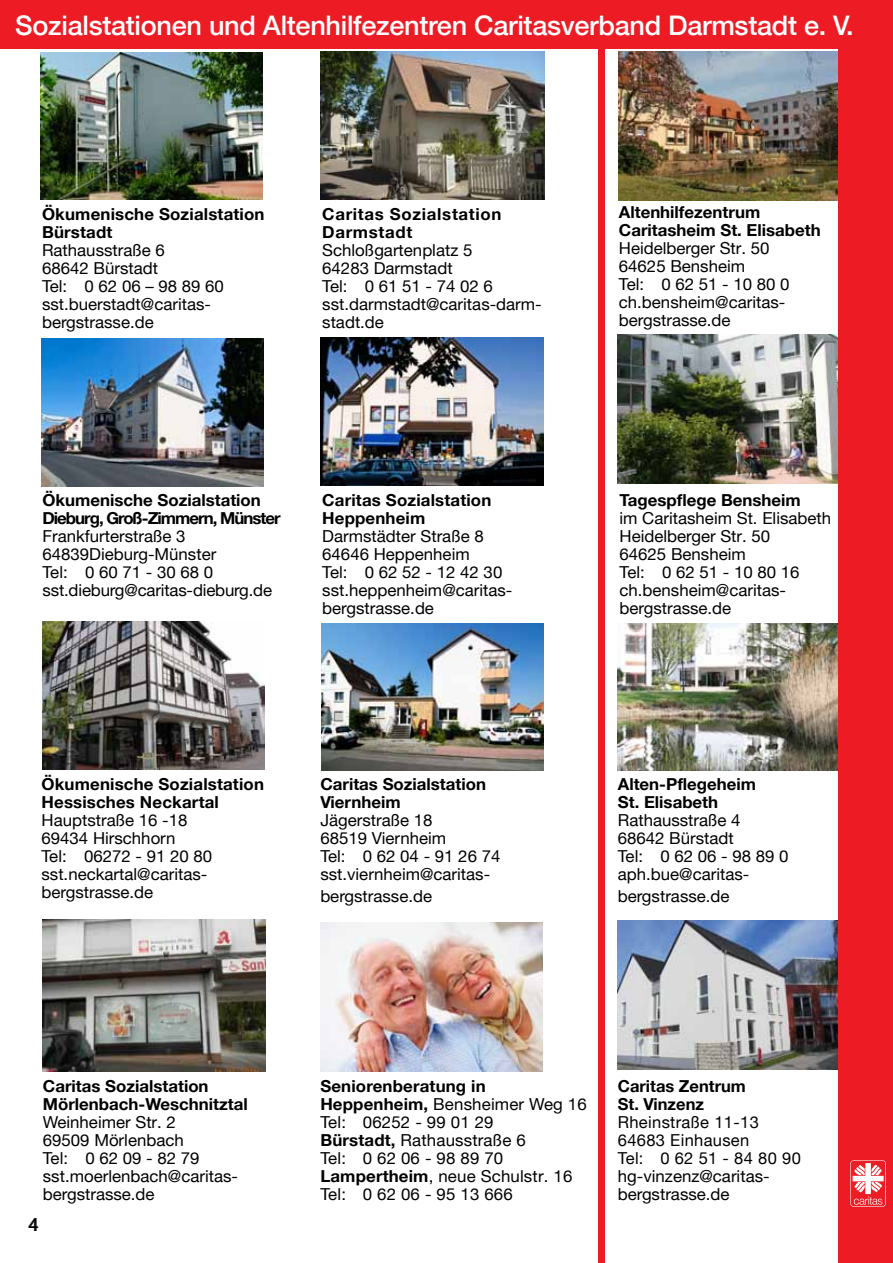
<style>
.page{position:relative;width:893px;height:1263px;background:#fff}
.page>*{position:absolute;margin:0;border:0;box-sizing:border-box;transform-origin:0 0}
.t1{font:500 27px "Helvetica Neue";letter-spacing:-.01em;color:#fff}
.t2{font:18px "Helvetica Neue";color:#000}
.t3{font:16.5px/18px "Helvetica Neue";color:#000}
.t4{font:700 16.5px/18px "Helvetica Neue";color:#000}
.t5{font:16.5px/18px "Helvetica Neue";letter-spacing:.02em;color:#000}
.t6{font:700 16.5px/18px "Helvetica Neue";letter-spacing:.04em;color:#000}
.s1{font-weight:700}
</style>
<div class="page">
<div style="left:598px;top:2px;width:6px;height:1261px;background:#ed1c24"></div>
<div style="left:0;top:0;width:893px;height:48px;background:#ed1c24"></div>
<img style="left:41px;top:52px;width:222px;height:148px">
<img style="left:321px;top:337px;width:222px;height:148px">
<img style="left:42px;top:338px;width:222px;height:148px">
<img style="left:321px;top:52px;width:224px;height:147px">
<img style="left:619px;top:52px;width:220px;height:149px">
<img style="left:618px;top:920px;width:221px;height:149px">
<img style="left:618px;top:623px;width:221px;height:147px">
<img style="left:320px;top:923px;width:222px;height:148px">
<img style="left:321px;top:623px;width:223px;height:148px">
<img style="left:43px;top:621px;width:222px;height:148px">
<img style="left:618px;top:334px;width:221px;height:149px">
<div style="left:839px;top:40px;width:54px;height:1223px;background:#ed1c24"></div>
<div style="left:850px;top:1160px;width:36px;height:46px;border:1px solid #fff;border-radius:2px"></div>
<div style="left:851px;top:1161px;width:34px;height:45px;background:#ed1d24;border-radius:2px"></div>
<svg style="left:853px;top:1163px;width:31px;height:42px"></svg>
<img style="left:42px;top:919px;width:223px;height:152px">
<h1 class="t1" style="left:15px;top:9px;width:840px">Sozialstationen und Altenhilfezentren Caritasverband Darmstadt e. V.</h1>
<p class="t4" style="left:42px;top:205px;width:224px">Ökumenische Sozialstation<br>Bürstadt</p>
<p class="t3" style="left:42px;top:241px;width:183px">Rathausstraße 6<br>68642 Bürstadt<br>Tel: 0 62 06 – 98 89 60 sst.buerstadt@caritas&shy;bergstrasse.de</p>
<p class="t6" style="left:322px;top:205px;width:181px">Caritas Sozialstation<br>Darmstadt</p>
<p class="t3" style="left:322px;top:241px;width:221px">Schloßgartenplatz 5<br>64283 Darmstadt<br>Tel: 0 61 51 - 74 02 6 sst.darmstadt@caritas-darm&shy;stadt.de</p>
<p class="t4" style="left:43px;top:490px;width:240px">Ökumenische Sozialstation<br>Dieburg, Groß-Zimmern, Münster</p>
<p class="t3" style="left:43px;top:527px;width:231px">Frankfurterstraße 3<br>64839Dieburg-Münster<br>Tel: 0 60 71 - 30 68 0 sst.dieburg@caritas-dieburg.de</p>
<p class="t4" style="left:322px;top:490px;width:171px">Caritas Sozialstation<br>Heppenheim</p>
<p class="t3" style="left:322px;top:527px;width:192px">Darmstädter Straße 8<br>64646 Heppenheim<br>Tel: 0 62 52 - 12 42 30 sst.heppenheim@caritas&shy;bergstrasse.de</p>
<p class="t4" style="left:42px;top:775px;width:224px">Ökumenische Sozialstation<br>Hessisches Neckartal</p>
<p class="t3" style="left:42px;top:811px;width:172px">Hauptstraße 16 -18<br>69434 Hirschhorn<br>Tel: 06272 - 91 20 80 sst.neckartal@caritas&shy;bergstrasse.de</p>
<p class="t4" style="left:320px;top:775px;width:167px">Caritas Sozialstation<br>Viernheim</p>
<p class="t3" style="left:320px;top:811px;width:182px">Jägerstraße 18<br>68519 Viernheim<br>Tel: 0 62 04 - 91 26 74 sst.viernheim@caritas-</p>
<p class="t3" style="left:320px;top:887px;width:113px">bergstrasse.de</p>
<p class="t4" style="left:619px;top:203px;width:203px">Altenhilfezentrum<br>Caritasheim St. Elisabeth</p>
<p class="t3" style="left:619px;top:239px;width:172px">Heidelberger Str. 50<br>64625 Bensheim<br>Tel: 0 62 51 - 10 80 0 ch.bensheim@caritas&shy;bergstrasse.de</p>
<p class="t4" style="left:619px;top:490px;width:183px">Tagespflege Bensheim</p>
<p class="t3" style="left:619px;top:509px;width:213px">im Caritasheim St. Elisabeth<br>Heidelberger Str. 50<br>64625 Bensheim<br>Tel: 0 62 51 - 10 80 16 ch.bensheim@caritas&shy;bergstrasse.de</p>
<p class="t4" style="left:618px;top:775px;width:140px">Alten-Pflegeheim<br>St. Elisabeth</p>
<p class="t3" style="left:618px;top:811px;width:172px">Rathausstraße 4<br>68642 Bürstadt<br>Tel: 0 62 06 - 98 89 0 aph.bue@caritas-</p>
<p class="t3" style="left:618px;top:887px;width:113px">bergstrasse.de</p>
<p class="t4" style="left:43px;top:1077px;width:206px">Caritas Sozialstation<br>Mörlenbach-Weschnitztal</p>
<p class="t3" style="left:43px;top:1113px;width:197px">Weinheimer Str. 2<br>69509 Mörlenbach<br>Tel: 0 62 09 - 82 79 sst.moerlenbach@caritas&shy;bergstrasse.de</p>
<p class="t2" style="left:28px;top:1214px;width:12px">4</p>
<p class="t3" style="left:320px;top:1077px;width:268px"><span class="s1">Seniorenberatung in<br>Heppenheim,</span> Bensheimer Weg 16<br>Tel: 06252 - 99 01 29<br><span class="s1">Bürstadt,</span> Rathausstraße 6<br>Tel: 0 62 06 - 98 89 70<br><span class="s1">Lampertheim</span>, neue Schulstr. 16<br>Tel: 0 62 06 - 95 13 666</p>
<p class="t4" style="left:618px;top:1077px;width:130px">Caritas Zentrum<br>St. Vinzenz</p>
<p class="t5" style="left:618px;top:1113px;width:184px">Rheinstraße 11-13<br>64683 Einhausen<br>Tel: 0 62 51 - 84 80 90 hg-vinzenz@caritas&shy;bergstrasse.de</p>
</div>
